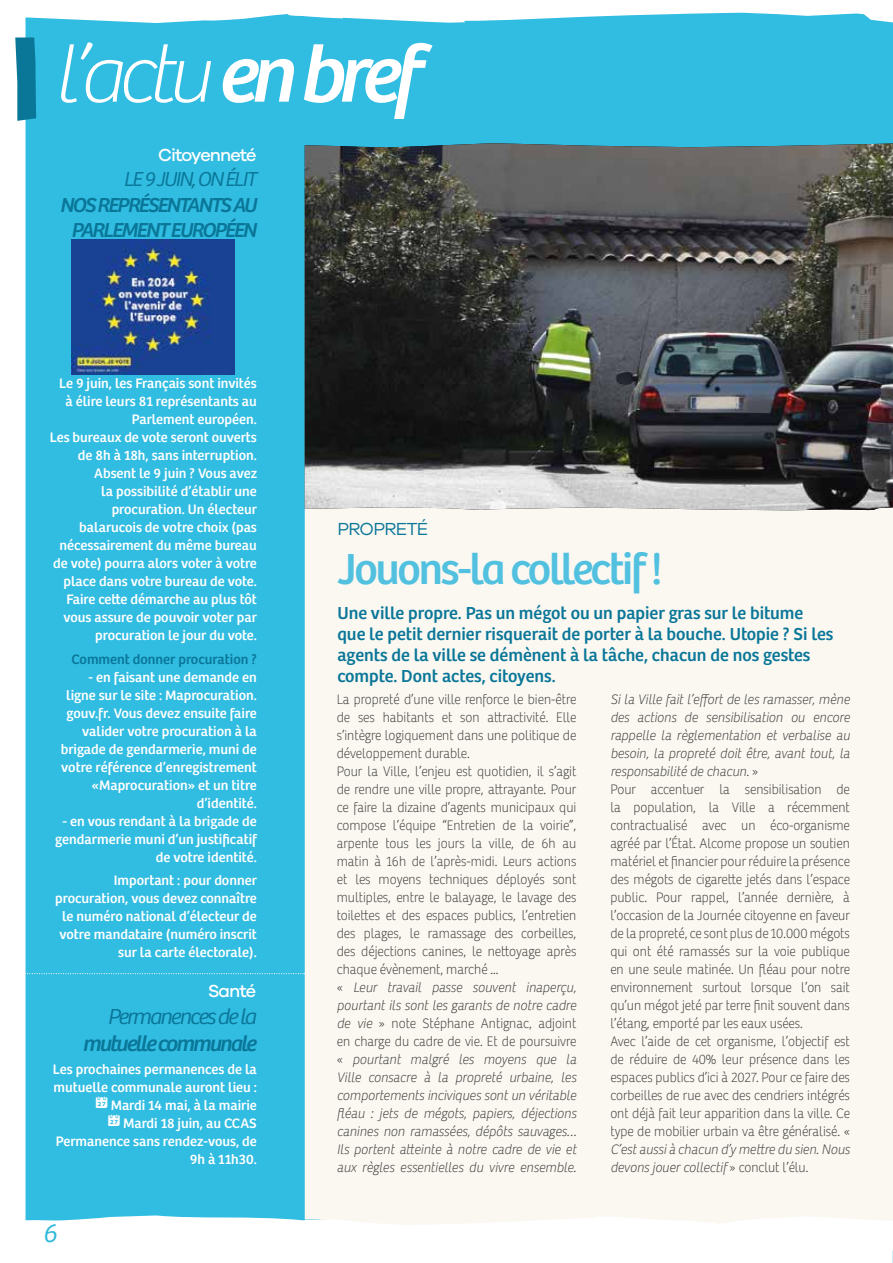
<style>
.page{position:relative;width:893px;height:1263px;background:#fff}
.page>*{position:absolute;margin:0;border:0;box-sizing:border-box;transform-origin:0 0}
.t1{font:italic 100 82.5px "Bree";color:#fff}
.t2{font:45px "Bree";letter-spacing:-.05em;color:#51c1df}
.t3{font:italic 300 27px "Bree";color:#2fb8d8}
.t4{font:italic 22.5px "Bree";letter-spacing:-.075em;color:#0a7698}
.t5{font:italic 300 22.5px "Bree";letter-spacing:-.075em;color:#0a7698}
.t6{font:italic 21px/25.2px "Bree";letter-spacing:-.075em;color:#0a7698;text-align:center}
.t7{font:italic 300 21px "Bree";letter-spacing:-.075em;color:#0a7698}
.t8{font:18px/21px "Bree";color:#0a7698}
.t9{font:500 18px "Galano Grotesque";letter-spacing:-.05em;color:#fff}
.t10{font:18px "Galano Grotesque";letter-spacing:-.04em;color:#0a7698}
.t11{font:100 14.25px/18px "Bree";color:#3c3c3b;scale:.94 1}
.t12{font:14.25px/18px "Bree";color:#fff;text-align:right}
.t13{font:italic 100 14.25px/18px "Bree";color:#3c3c3b;scale:.94 1}
.t14{font:14.25px "Bree";color:#0a7698}
.s1{font-weight:400}
.s2{font-family:"Breezi Icon Set";font-size:15px}
.s3{font-style:italic}
.s4{font-style:normal}
</style>
<div class="page">
<div style="left:26px;top:13px;width:867px;height:1208px;background:#31bce1"></div>
<svg style="left:892px;top:1250px;width:1px;height:13px"></svg>
<div style="left:305px;top:510px;width:588px;height:715px;background:#fbf8f2"></div>
<img style="left:305px;top:143px;width:588px;height:367px">
<svg style="left:15px;top:37px;width:21px;height:84px;background:#2185a4"></svg>
<img style="left:72px;top:240px;width:162px;height:135px">
<svg style="left:25px;top:973px;width:281px;height:1px"></svg>
<h1 class="t1" style="left:53px;top:28px;width:368px">l’actu <span class="s1">en bref</span></h1>
<p class="t9" style="left:158px;top:144px;width:100px">Citoyenneté</p>
<h3 class="t7" style="left:123px;top:168px;width:135px">LE 9 JUIN, ON ÉLIT</h3>
<h3 class="t6" style="left:60px;top:192px;width:198px">NOS REPRÉSENTANTS AU<br>PARLEMENT EUROPÉEN</h3>
<p class="t12" style="left:50px;top:375px;width:209px">Le 9 juin, les Français sont invités à élire leurs 81 représentants au<br>Parlement européen.<br>Les bureaux de vote seront ouverts de 8h à 18h, sans interruption.<br>Absent le 9 juin ? Vous avez<br>la possibilité d’établir une procuration. Un électeur balarucois de votre choix (pas nécessairement du même bureau de vote) pourra alors voter à votre place dans votre bureau de vote.<br>Faire cette démarche au plus tôt vous assure de pouvoir voter par procuration le jour du vote.</p>
<p class="t14" style="left:72px;top:651px;width:187px">Comment donner procuration ?</p>
<p class="t12" style="left:61px;top:669px;width:198px">- en faisant une demande en ligne sur le site : Maprocuration. gouv.fr. Vous devez ensuite faire valider votre procuration à la brigade de gendarmerie, muni de votre référence d’enregistrement «Maprocuration» et un titre d’identité.</p>
<p class="t12" style="left:55px;top:813px;width:203px">- en vous rendant à la brigade de gendarmerie muni d’un justificatif de votre identité.</p>
<p class="t12" style="left:55px;top:871px;width:203px">Important : pour donner procuration, vous devez connaître le numéro national d’électeur de votre mandataire (numéro inscrit sur la carte électorale).</p>
<p class="t9" style="left:208px;top:980px;width:50px">Santé</p>
<h3 class="t5" style="left:107px;top:1003px;width:150px">Permanences de la</h3>
<h3 class="t4" style="left:82px;top:1030px;width:176px">mutuelle communale</h3>
<p class="t12" style="left:53px;top:1061px;width:205px">Les prochaines permanences de la mutuelle communale auront lieu :<br><span class="s2">C</span> Mardi 14 mai, à la mairie<br><span class="s2">C</span> Mardi 18 juin, au CCAS<br>Permanence sans rendez-vous, de<br>9h à 11h30.</p>
<h3 class="t3" style="left:43px;top:1218px;width:16px">6</h3>
<p class="t10" style="left:337px;top:518px;width:93px">PROPRETÉ</p>
<h2 class="t2" style="left:337px;top:543px;width:327px">Jouons-la collectif !</h2>
<p class="t8" style="left:337px;top:603px;width:497px">Une ville propre. Pas un mégot ou un papier gras sur le bitume que le petit dernier risquerait de porter à la bouche. Utopie ? Si les agents de la ville se démènent à la tâche, chacun de nos gestes compte. Dont actes, citoyens.</p>
<p class="t11" style="left:337px;top:691px;width:256px">La propreté d’une ville renforce le bien-être de ses habitants et son attractivité. Elle s’intègre logiquement dans une politique de développement durable.<br>Pour la Ville, l’enjeu est quotidien, il s’agit de rendre une ville propre, attrayante. Pour ce faire la dizaine d’agents municipaux qui compose l’équipe “Entretien de la voirie”, arpente tous les jours la ville, de 6h au matin à 16h de l’après-midi. Leurs actions et les moyens techniques déployés sont multiples, entre le balayage, le lavage des toilettes et des espaces publics, l’entretien des plages, le ramassage des corbeilles, des déjections canines, le nettoyage après chaque évènement, marché ...<br>« <span class="s3">Leur travail passe souvent inaperçu, pourtant ils sont les garants de notre cadre de vie</span> » note Stéphane Antignac, adjoint en charge du cadre de vie. Et de poursuivre « <span class="s3">pourtant malgré les moyens que la Ville consacre à la propreté urbaine, les comportements inciviques sont un véritable fléau : jets de mégots, papiers, déjections canines non ramassées, dépôts sauvages… Ils portent atteinte à notre cadre de vie et aux règles essentielles du vivre ensemble.</span></p>
<p class="t11" style="left:610px;top:691px;width:256px"><span class="s3">Si la Ville fait l’effort de les ramasser, mène des actions de sensibilisation ou encore rappelle la règlementation et verbalise au besoin, la propreté doit être, avant tout, la responsabilité de chacun.</span> »<br>Pour accentuer la sensibilisation de la population, la Ville a récemment contractualisé avec un éco-organisme agréé par l’État. Alcome propose un soutien matériel et financier pour réduire la présence des mégots de cigarette jetés dans l’espace public. Pour rappel, l’année dernière, à l’occasion de la Journée citoyenne en faveur de la propreté, ce sont plus de 10.000 mégots qui ont été ramassés sur la voie publique en une seule matinée. Un fléau pour notre environnement surtout lorsque l’on sait qu’un mégot jeté par terre finit souvent dans l’étang, emporté par les eaux usées.<br>Avec l’aide de cet organisme, l’objectif est de réduire de 40% leur présence dans les espaces publics d’ici à 2027. Pour ce faire des corbeilles de rue avec des cendriers intégrés ont déjà fait leur apparition dans la ville. Ce type de mobilier urbain va être généralisé. «</p>
<p class="t13" style="left:610px;top:1141px;width:256px">C’est aussi à chacun d’y mettre du sien. Nous devons jouer collectif <span class="s4">» conclut l’élu.</span></p>
</div>
